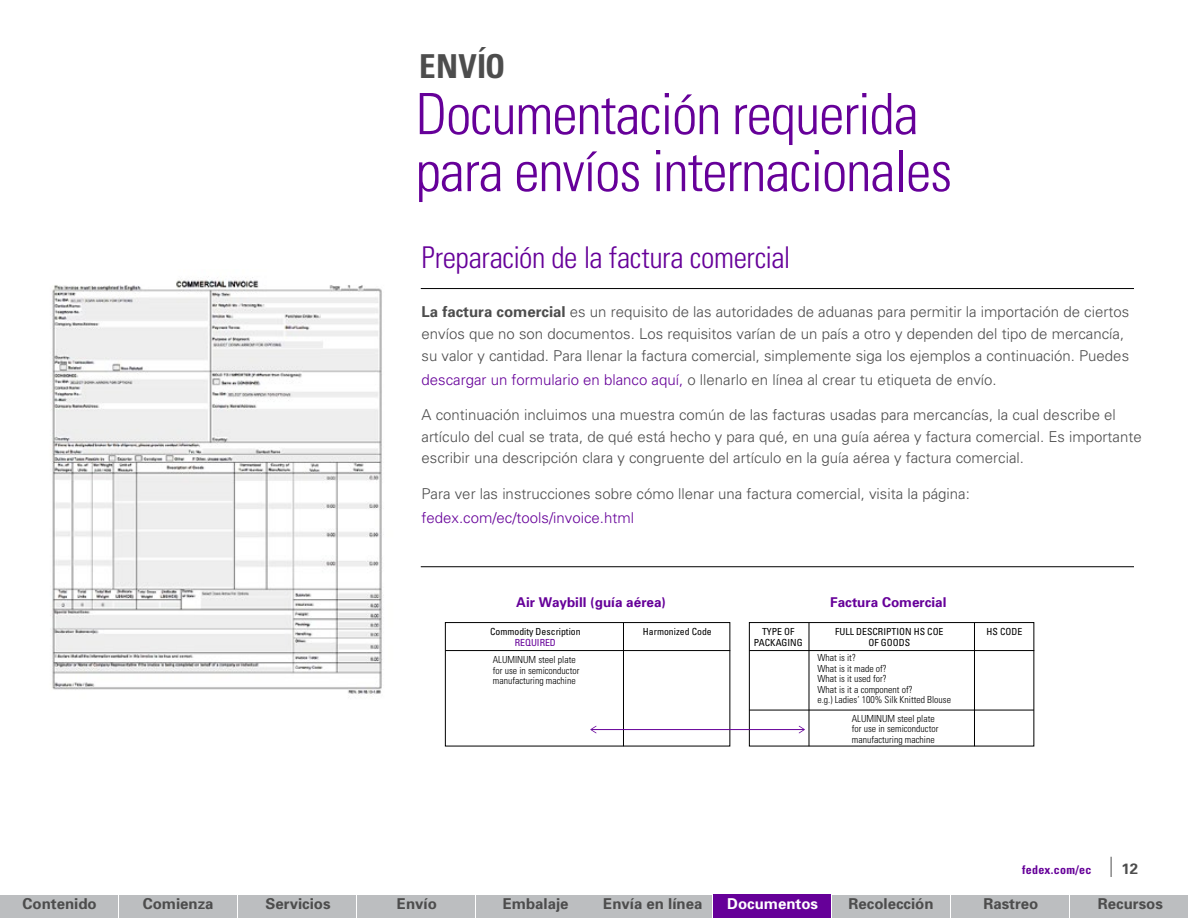
<style>
.page{position:relative;width:1188px;height:918px;background:#fff}
.page>*{position:absolute;margin:0;border:0;box-sizing:border-box;transform-origin:0 0}
.t1{font:300 condensed 57px/57px "Univers";letter-spacing:-.02em;color:#609}
.t2{font:700 condensed 33px "Univers";letter-spacing:.01em;color:#4d4d4d}
.t3{font:300 condensed 30px "Univers";letter-spacing:-.015em;color:#609}
.t4{font:300 15px/21.8px "Univers";color:#4d4d4d}
.t5{font:700 15px "Univers";color:#4d4d4d}
.t6{font:300 15px "Univers";color:#609}
.t7{font:700 15px "Univers";color:#fff}
.t8{font:700 13.5px "Univers";color:#609}
.t9{font:700 condensed 12px "Univers";letter-spacing:.025em;color:#609}
.t10{font:300 condensed 9.75px/10.5px "Univers";color:#000}
.t11{font:condensed 9.75px/11.7px "Univers";color:#000;text-align:center}
.t12{font:condensed 9.75px "Univers";color:#609}
.s1{font-weight:700}
.s2{color:#609}
</style>
<div class="page">
<div style="left:0;top:895px;width:118px;height:23px;background:#bcbec0"></div>
<div style="left:119px;top:895px;width:118px;height:23px;background:#bcbec0"></div>
<div style="left:238px;top:895px;width:118px;height:23px;background:#bcbec0"></div>
<div style="left:357px;top:895px;width:117px;height:23px;background:#bcbec0"></div>
<div style="left:476px;top:895px;width:117px;height:23px;background:#bcbec0"></div>
<div style="left:595px;top:895px;width:117px;height:23px;background:#bcbec0"></div>
<div style="left:832px;top:895px;width:118px;height:23px;background:#bcbec0"></div>
<div style="left:951px;top:895px;width:118px;height:23px;background:#bcbec0"></div>
<div style="left:1070px;top:895px;width:118px;height:23px;background:#bcbec0"></div>
<svg style="left:1111px;top:857px;width:1px;height:20px"></svg>
<div style="left:445px;top:622px;width:285px;height:124px;border:1px solid #000"></div>
<hr style="left:445px;top:650px;width:285px;height:1px;background:#000">
<hr style="left:623px;top:623px;width:1px;height:123px;background:#000">
<div style="left:749px;top:622px;width:285px;height:124px;border:1px solid #000"></div>
<hr style="left:749px;top:650px;width:285px;height:1px;background:#000">
<hr style="left:974px;top:623px;width:1px;height:123px;background:#000">
<hr style="left:809px;top:623px;width:1px;height:123px;background:#000">
<hr style="left:591px;top:729px;width:213px;height:1px;background:#609">
<svg style="left:590px;top:726px;width:7px;height:7px"></svg>
<svg style="left:799px;top:726px;width:6px;height:7px"></svg>
<hr style="left:749px;top:710px;width:285px;height:1px;background:#000">
<img style="left:50px;top:276px;width:334px;height:418px">
<hr style="left:421px;top:288px;width:713px;height:1px;background:#000">
<hr style="left:421px;top:566px;width:713px;height:1px;background:#000">
<div style="left:714px;top:895px;width:117px;height:23px;background:#609"></div>
<h2 class="t2" style="left:419px;top:46px;width:88px">ENVÍO</h2>
<h1 class="t1" style="left:416px;top:86px;width:538px">Documentación requerida para envíos internacionales</h1>
<h3 class="t3" style="left:422px;top:240px;width:371px">Preparación de la factura comercial</h3>
<p class="t4" style="left:422px;top:301px;width:709px"><span class="s1">La factura comercial</span> es un requisito de las autoridades de aduanas para permitir la importación de ciertos envíos que no son documentos. Los requisitos varían de un país a otro y dependen del tipo de mercancía, su valor y cantidad. Para llenar la factura comercial, simplemente siga los ejemplos a continuación. Puedes</p>
<p class="t4" style="left:422px;top:368px;width:577px"><span class="s2">descargar un formulario en blanco aquí,</span> o llenarlo en línea al crear tu etiqueta de envío.</p>
<p class="t4" style="left:422px;top:404px;width:722px">A continuación incluimos una muestra común de las facturas usadas para mercancías, la cual describe el artículo del cual se trata, de qué está hecho y para qué, en una guía aérea y factura comercial. Es importante escribir una descripción clara y congruente del artículo en la guía aérea y factura comercial.</p>
<p class="t4" style="left:422px;top:482px;width:550px">Para ver las instrucciones sobre cómo llenar una factura comercial, visita la página:</p>
<p class="t6" style="left:422px;top:508px;width:214px">fedex.com/ec/tools/invoice.html</p>
<p class="t8" style="left:516px;top:594px;width:151px">Air Waybill (guía aérea)</p>
<p class="t8" style="left:830px;top:594px;width:118px">Factura Comercial</p>
<p class="t11" style="left:490px;top:625px;width:92px">Commodity Description</p>
<p class="t12" style="left:515px;top:637px;width:43px">REQUIRED</p>
<p class="t10" style="left:493px;top:654px;width:88px">ALUMINUM steel plate for use in semiconductor manufacturing machine</p>
<p class="t11" style="left:643px;top:625px;width:70px">Harmonized Code</p>
<p class="t11" style="left:835px;top:625px;width:110px">FULL DESCRIPTION HS COE<br>OF GOODS</p>
<p class="t11" style="left:754px;top:625px;width:50px">TYPE OF<br>PACKAGING</p>
<p class="t11" style="left:986px;top:625px;width:37px">HS CODE</p>
<p class="t10" style="left:817px;top:652px;width:135px">What is it?<br>What is it made of?<br>What is it used for?<br>What is it a component of?<br>e.g.) Ladies’ 100% Silk Knitted Blouse</p>
<p class="t10" style="left:852px;top:713px;width:88px">ALUMINUM steel plate for use in semiconductor manufacturing machine</p>
<p class="t9" style="left:1022px;top:862px;width:71px">fedex.com/ec</p>
<p class="t5" style="left:1121px;top:859px;width:18px">12</p>
<p class="t5" style="left:23px;top:895px;width:76px">Contenido</p>
<p class="t5" style="left:143px;top:895px;width:72px">Comienza</p>
<p class="t5" style="left:266px;top:895px;width:67px">Servicios</p>
<p class="t5" style="left:397px;top:895px;width:42px">Envío</p>
<p class="t5" style="left:503px;top:895px;width:67px">Embalaje</p>
<p class="t5" style="left:603px;top:895px;width:101px">Envía en línea</p>
<p class="t5" style="left:848px;top:895px;width:87px">Recolección</p>
<p class="t5" style="left:983px;top:895px;width:57px">Rastreo</p>
<p class="t5" style="left:1098px;top:895px;width:67px">Recursos</p>
<p class="t7" style="left:727px;top:895px;width:92px">Documentos</p>
</div>
